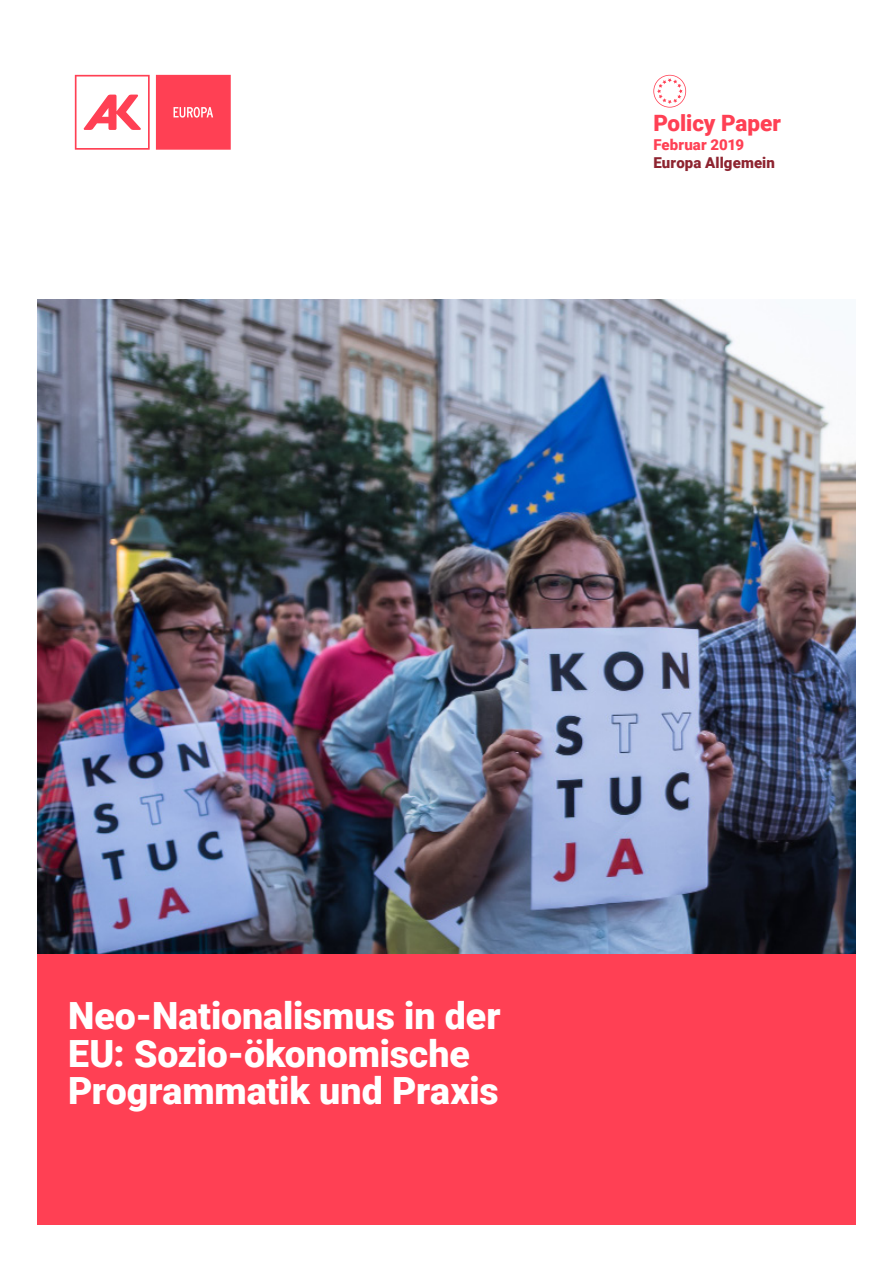
<style>
.page{position:relative;width:893px;height:1263px;background:#fff}
.page>*{position:absolute;margin:0;border:0;box-sizing:border-box;transform-origin:0 0}
.t1{font:900 37.5px/37.3px "Roboto";letter-spacing:-.005em;color:#fff}
.t2{font:900 22.5px "Roboto";letter-spacing:-.005em;color:#ff4054}
.t3{font:900 15px "Roboto";letter-spacing:.01em;color:#8e2430}
.t4{font:900 15px "Roboto";letter-spacing:.005em;color:#ff4054}
</style>
<div class="page">
<img style="left:37px;top:299px;width:818px;height:655px">
<svg style="left:75px;top:75px;width:75px;height:75px"></svg>
<svg style="left:156px;top:75px;width:75px;height:75px;background:#ff475a"></svg>
<div style="left:37px;top:954px;width:818px;height:271px;background:#ff4054"></div>
<svg style="left:653px;top:75px;width:33px;height:33px"></svg>
<p class="t2" style="left:653px;top:107px;width:129px">Policy Paper</p>
<p class="t4" style="left:653px;top:134px;width:92px">Februar 2019</p>
<p class="t3" style="left:653px;top:153px;width:123px">Europa Allgemein</p>
<p class="t1" style="left:68px;top:996px;width:434px">Neo-Nationalismus in der<br>EU: Sozio-ökonomische<br>Programmatik und Praxis</p>
</div>
